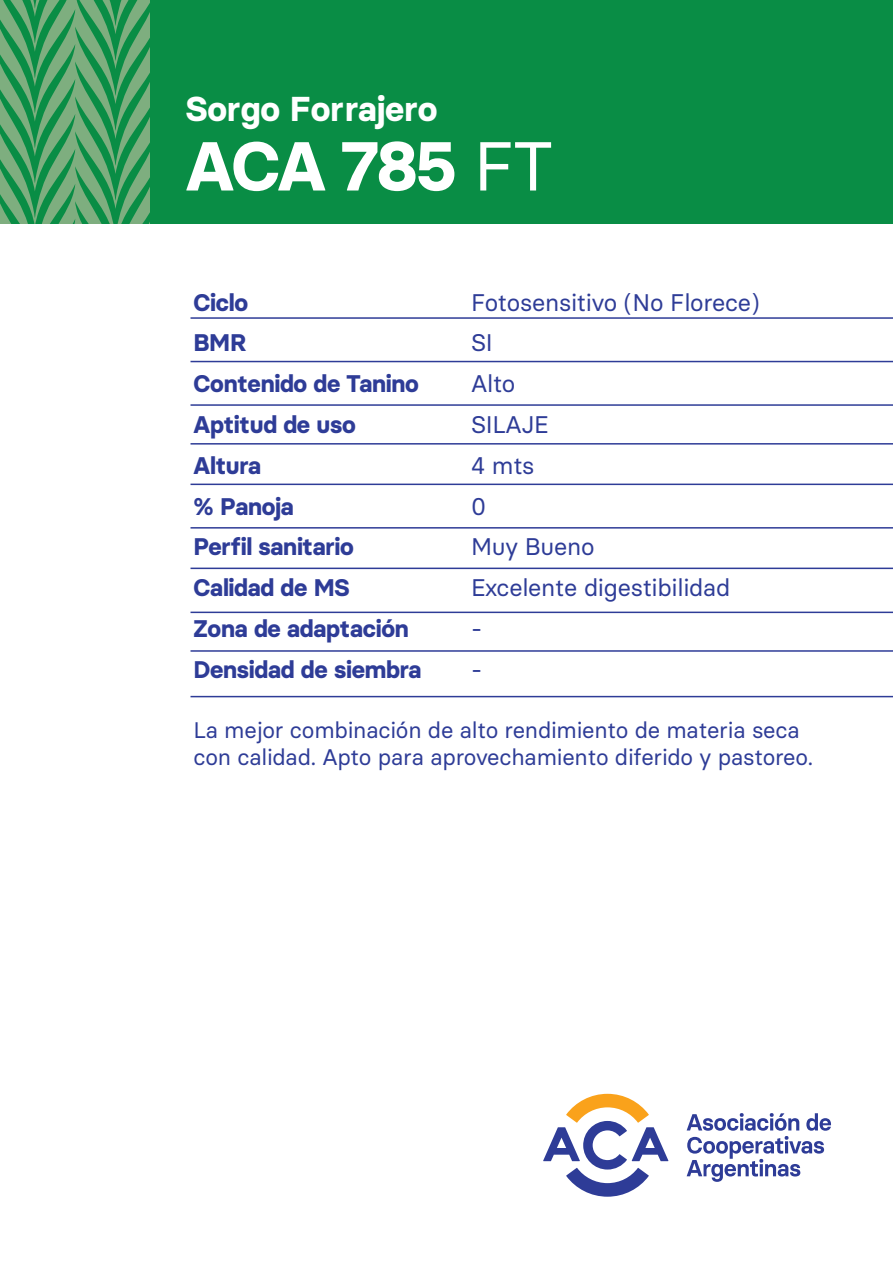
<style>
.page{position:relative;width:893px;height:1263px;background:#fff}
.page>*{position:absolute;margin:0;border:0;box-sizing:border-box;transform-origin:0 0}
.t1{font:700 69px "Basier Circle";letter-spacing:-.035em;color:#fff}
.t2{font:700 34.5px "Basier Circle";color:#fff}
.t3{font:700 24px/40.8px "Basier Circle";letter-spacing:-.01em;color:#2e3c97}
.t4{font:24px/40.8px "Basier Circle";letter-spacing:-.01em;color:#2e3c97}
.t5{font:22.5px/27px "Basier Circle";letter-spacing:-.01em;color:#2e3c97}
.s1{font-weight:400}
</style>
<div class="page">
<svg style="left:0;top:0;width:151px;height:223px;background:#4a9f65"></svg>
<div style="left:151px;top:0;width:742px;height:223px;background:#098d45"></div>
<hr style="left:190px;top:317px;width:703px;height:2px;background:#2e3c97">
<hr style="left:190px;top:361px;width:703px;height:1px;background:#2e3c97">
<hr style="left:190px;top:404px;width:703px;height:2px;background:#2e3c97">
<svg style="left:687px;top:1113px;width:144px;height:69px"></svg>
<svg style="left:543px;top:1094px;width:125px;height:103px"></svg>
<hr style="left:190px;top:443px;width:703px;height:2px;background:#2e3c97">
<hr style="left:190px;top:484px;width:703px;height:1px;background:#2e3c97">
<hr style="left:190px;top:527px;width:703px;height:2px;background:#2e3c97">
<hr style="left:190px;top:568px;width:703px;height:1px;background:#2e3c97">
<hr style="left:190px;top:612px;width:703px;height:1px;background:#2e3c97">
<hr style="left:190px;top:650px;width:703px;height:2px;background:#2e3c97">
<hr style="left:190px;top:696px;width:703px;height:1px;background:#2e3c97">
<h2 class="t2" style="left:186px;top:87px;width:253px">Sorgo Forrajero</h2>
<h1 class="t1" style="left:186px;top:123px;width:369px">ACA 785 <span class="s1">FT</span></h1>
<p class="t3" style="left:193px;top:281px;width:230px">Ciclo<br>BMR<br>Contenido de Tanino<br>Aptitud de uso<br>Altura<br>% Panoja<br>Perfil sanitario<br>Calidad de MS<br>Zona de adaptación<br>Densidad de siembra</p>
<p class="t4" style="left:471px;top:281px;width:290px">Fotosensitivo (No Florece)<br>SI<br>Alto<br>SILAJE<br>4 mts<br>0<br>Muy Bueno<br>Excelente digestibilidad<br>-<br>-</p>
<p class="t5" style="left:194px;top:717px;width:621px">La mejor combinación de alto rendimiento de materia seca con calidad. Apto para aprovechamiento diferido y pastoreo.</p>
</div>
